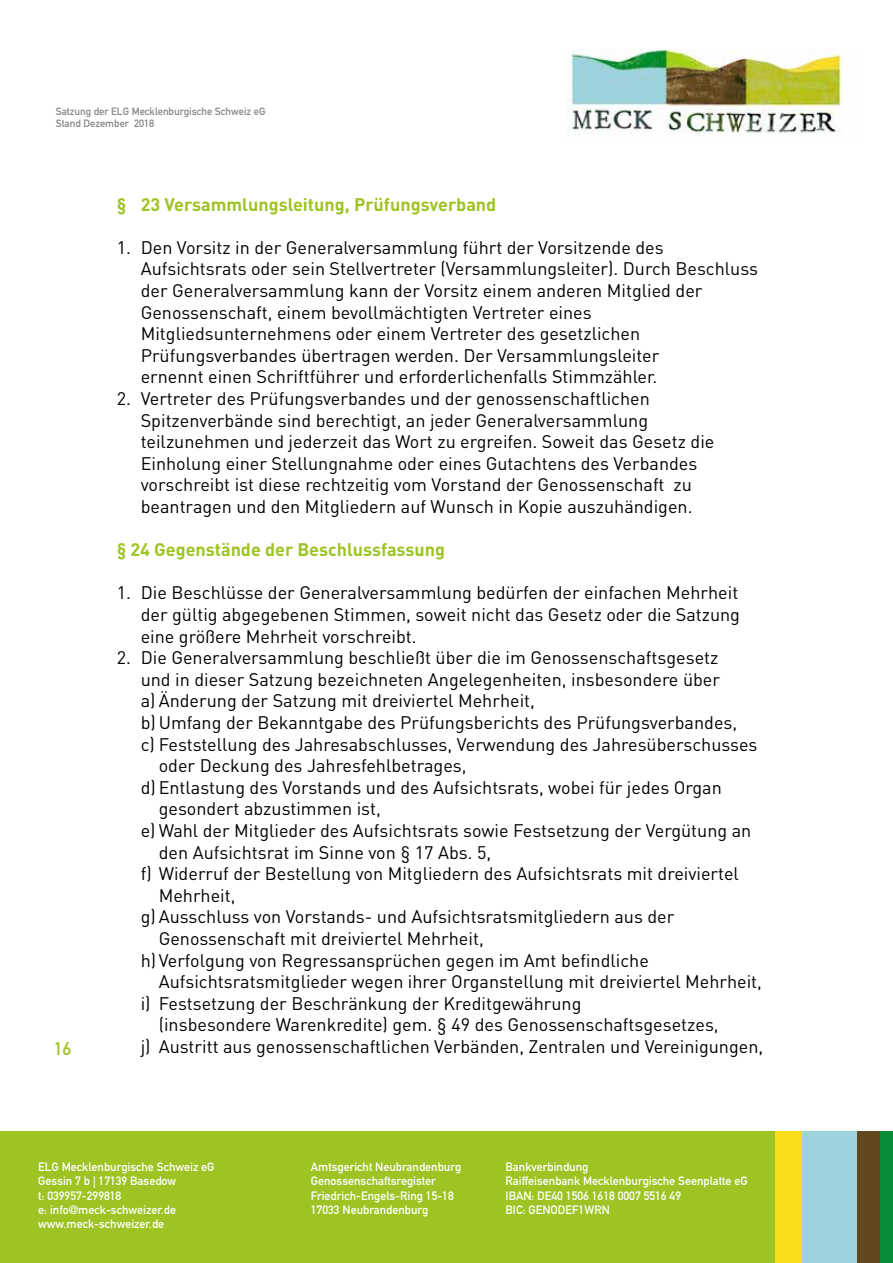
<style>
.page{position:relative;width:893px;height:1263px;background:#fff}
.page>*{position:absolute;margin:0;border:0;box-sizing:border-box;transform-origin:0 0}
.t1{font:18px/21.6px "DIN";color:#000}
.t2{font:700 18px "DIN";color:#9dc423}
.t3{font:700 18px "DIN Alternate";color:#9dc423}
.t4{font:12px/14.4px "DIN Mittelschrift Std";color:#fff}
.t5{font:10.5px/12.6px "DIN Mittelschrift Std";color:#878787}
</style>
<div class="page">
<img style="left:566px;top:49px;width:277px;height:85px">
<div style="left:0;top:1131px;width:775px;height:132px;background:#9dc423"></div>
<div style="left:775px;top:1131px;width:27px;height:132px;background:#f9dc1a"></div>
<div style="left:802px;top:1131px;width:55px;height:132px;background:#9cd3dd"></div>
<div style="left:857px;top:1131px;width:23px;height:132px;background:#63481e"></div>
<div style="left:880px;top:1131px;width:13px;height:132px;background:#098c38"></div>
<p class="t5" style="left:56px;top:105px;width:211px">Satzung der ELG Mecklenburgische Schweiz eG<br>Stand Dezember 2018</p>
<p class="t3" style="left:54px;top:1035px;width:19px">16</p>
<p class="t2" style="left:117px;top:192px;width:381px">§ 23 Versammlungsleitung, Prüfungsverband</p>
<p class="t1" style="left:141px;top:236px;width:619px;text-indent:-24px">1. Den Vorsitz in der Generalversammlung führt der Vorsitzende des Aufsichtsrats oder sein Stellvertreter (Versammlungsleiter). Durch Beschluss der Generalversammlung kann der Vorsitz einem anderen Mitglied der Genossenschaft, einem bevollmächtigten Vertreter eines Mitgliedsunternehmens oder einem Vertreter des gesetzlichen Prüfungsverbandes übertragen werden. Der Versammlungsleiter<br>ernennt einen Schriftführer und erforderlichenfalls Stimmzähler.</p>
<p class="t1" style="left:141px;top:387px;width:575px;text-indent:-24px">2. Vertreter des Prüfungsverbandes und der genossenschaftlichen Spitzenverbände sind berechtigt, an jeder Generalversammlung teilzunehmen und jederzeit das Wort zu ergreifen. Soweit das Gesetz die Einholung einer Stellungnahme oder eines Gutachtens des Verbandes vorschreibt ist diese rechtzeitig vom Vorstand der Genossenschaft zu beantragen und den Mitgliedern auf Wunsch in Kopie auszuhändigen.</p>
<p class="t2" style="left:117px;top:538px;width:330px">§ 24 Gegenstände der Beschlussfassung</p>
<p class="t1" style="left:141px;top:582px;width:601px;text-align:justify;text-indent:-24px">1. Die Beschlüsse der Generalversammlung bedürfen der einfachen Mehrheit der gültig abgegebenen Stimmen, soweit nicht das Gesetz oder die Satzung eine größere Mehrheit vorschreibt.</p>
<p class="t1" style="left:117px;top:647px;width:603px">2. Die Generalversammlung beschließt über die im Genossenschaftsgesetz</p>
<p class="t1" style="left:141px;top:668px;width:581px">und in dieser Satzung bezeichneten Angelegenheiten, insbesondere über</p>
<p class="t1" style="left:141px;top:690px;width:396px">a) Änderung der Satzung mit dreiviertel Mehrheit,</p>
<p class="t1" style="left:141px;top:711px;width:598px">b) Umfang der Bekanntgabe des Prüfungsberichts des Prüfungsverbandes,</p>
<p class="t1" style="left:141px;top:733px;width:618px">c) Feststellung des Jahresabschlusses, Verwendung des Jahresüberschusses</p>
<p class="t1" style="left:159px;top:755px;width:309px">oder Deckung des Jahresfehlbetrages,</p>
<p class="t1" style="left:141px;top:776px;width:583px">d) Entlastung des Vorstands und des Aufsichtsrats, wobei für jedes Organ</p>
<p class="t1" style="left:159px;top:798px;width:224px">gesondert abzustimmen ist,</p>
<p class="t1" style="left:141px;top:819px;width:612px">e) Wahl der Mitglieder des Aufsichtsrats sowie Festsetzung der Vergütung an</p>
<p class="t1" style="left:159px;top:841px;width:334px">den Aufsichtsrat im Sinne von § 17 Abs. 5,</p>
<p class="t1" style="left:141px;top:863px;width:600px">f) Widerruf der Bestellung von Mitgliedern des Aufsichtsrats mit dreiviertel</p>
<p class="t1" style="left:159px;top:884px;width:78px">Mehrheit,</p>
<p class="t1" style="left:141px;top:906px;width:535px">g) Ausschluss von Vorstands- und Aufsichtsratsmitgliedern aus der</p>
<p class="t1" style="left:159px;top:927px;width:327px">Genossenschaft mit dreiviertel Mehrheit,</p>
<p class="t1" style="left:141px;top:949px;width:510px">h) Verfolgung von Regressansprüchen gegen im Amt befindliche</p>
<p class="t1" style="left:159px;top:971px;width:605px">Aufsichtsratsmitglieder wegen ihrer Organstellung mit dreiviertel Mehrheit,</p>
<p class="t1" style="left:141px;top:992px;width:442px">i) Festsetzung der Beschränkung der Kreditgewährung</p>
<p class="t1" style="left:159px;top:1014px;width:561px">(insbesondere Warenkredite) gem. § 49 des Genossenschaftsgesetzes,</p>
<p class="t1" style="left:141px;top:1035px;width:624px">j) Austritt aus genossenschaftlichen Verbänden, Zentralen und Vereinigungen,</p>
<p class="t4" style="left:38px;top:1159px;width:178px">ELG Mecklenburgische Schweiz eG<br>Gessin 7 b | 17139 Basedow<br>t: 039957-299818<br>e: info@meck-schweizer.de www.meck-schweizer.de</p>
<p class="t4" style="left:311px;top:1159px;width:152px">Amtsgericht Neubrandenburg<br>Genossenschaftsregister<br>Friedrich-Engels-Ring 15-18<br>17033 Neubrandenburg</p>
<p class="t4" style="left:506px;top:1159px;width:244px">Bankverbindung<br>Raiffeisenbank Mecklenburgische Seenplatte eG<br>IBAN: DE40 1506 1618 0007 5516 49<br>BIC: GENODEF1WRN</p>
</div>
